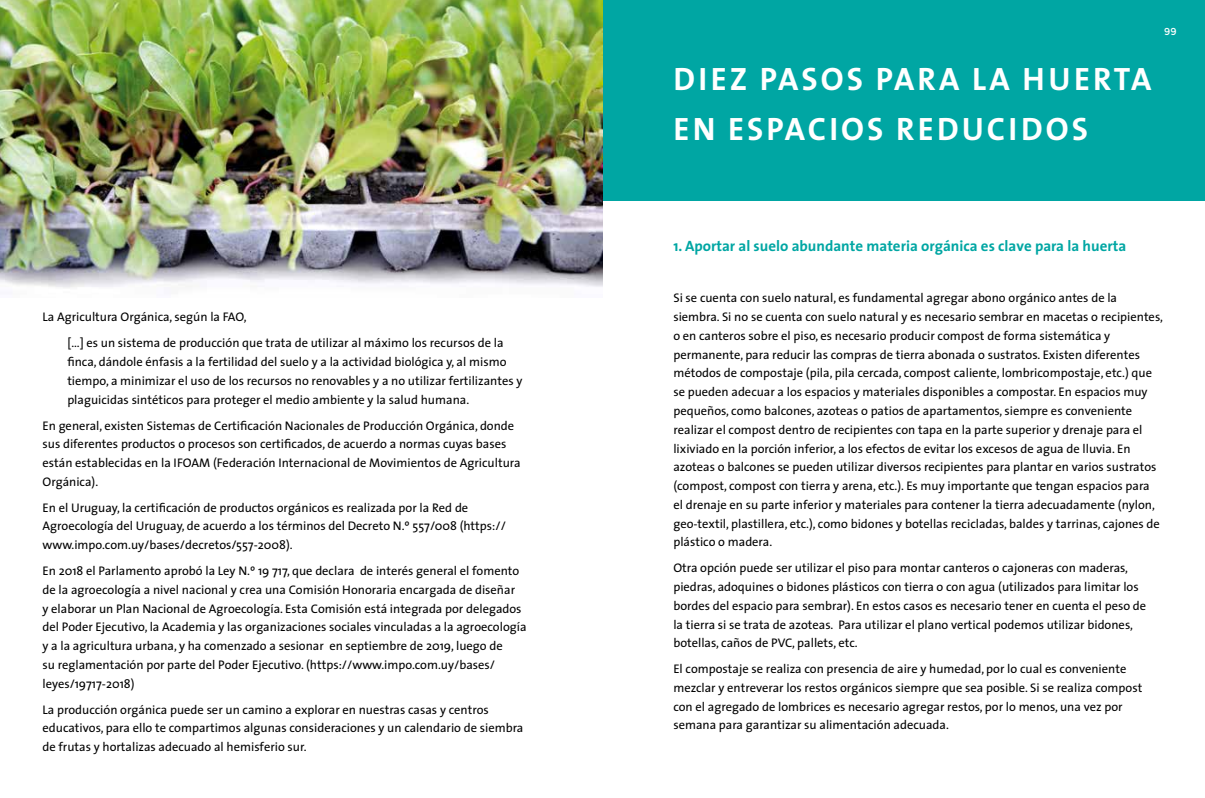
<style>
.page{position:relative;width:1205px;height:798px;background:#fff}
.page>*{position:absolute;margin:0;border:0;box-sizing:border-box;transform-origin:0 0}
.t1{font:700 32.5px/50px "The Sans";letter-spacing:.095em;color:#fff}
.t2{font:700 15px "The Sans";color:#00a6a3}
.t3{font:12.5px/18.8px "The Sans";color:#000}
.t4{font:10px "Montserrat";color:#fff}
</style>
<div class="page">
<div style="left:602px;top:0;width:603px;height:200px;background:#00a6a3"></div>
<img style="left:0;top:0;width:602px;height:288px">
<p class="t3" style="left:67px;top:304px;width:438px;line-height:25.9px;text-indent:-25px">La Agricultura Orgánica, según la FAO,<br>[…] es un sistema de producción que trata de utilizar al máximo los recursos de la</p>
<p class="t3" style="left:67px;top:352px;width:457px">finca, dándole énfasis a la fertilidad del suelo y a la actividad biológica y, al mismo tiempo, a minimizar el uso de los recursos no renovables y a no utilizar fertilizantes y plaguicidas sintéticos para proteger el medio ambiente y la salud humana.</p>
<p class="t3" style="left:43px;top:415px;width:479px">En general, existen Sistemas de Certificación Nacionales de Producción Orgánica, donde sus diferentes productos o procesos son certificados, de acuerdo a normas cuyas bases están establecidas en la IFOAM (Federación Internacional de Movimientos de Agricultura Orgánica).</p>
<p class="t3" style="left:43px;top:497px;width:465px">En el Uruguay, la certificación de productos orgánicos es realizada por la Red de<br>Agroecología del Uruguay, de acuerdo a los términos del Decreto N.º 557/008 (https:// www.impo.com.uy/bases/decretos/557-2008).</p>
<p class="t3" style="left:43px;top:561px;width:485px">En 2018 el Parlamento aprobó la Ley N.º 19 717, que declara de interés general el fomento de la agroecología a nivel nacional y crea una Comisión Honoraria encargada de diseñar<br>y elaborar un Plan Nacional de Agroecología. Esta Comisión está integrada por delegados del Poder Ejecutivo, la Academia y las organizaciones sociales vinculadas a la agroecología y a la agricultura urbana, y ha comenzado a sesionar en septiembre de 2019, luego de<br>su reglamentación por parte del Poder Ejecutivo. (https://www.impo.com.uy/bases/ leyes/19717-2018)</p>
<p class="t3" style="left:43px;top:699px;width:482px">La producción orgánica puede ser un camino a explorar en nuestras casas y centros educativos, para ello te compartimos algunas consideraciones y un calendario de siembra de frutas y hortalizas adecuado al hemisferio sur.</p>
<h1 class="t1" style="left:673px;top:53px;width:479px">DIEZ PASOS PARA LA HU ERTA<br>EN ESPACIOS REDUCIDOS</h1>
<p class="t4" style="left:1164px;top:26px;width:14px">99</p>
<p class="t2" style="left:673px;top:233px;width:454px">1. Aportar al suelo abundante materia orgánica es clave para la huerta</p>
<p class="t3" style="left:673px;top:288px;width:491px">Si se cuenta con suelo natural, es fundamental agregar abono orgánico antes de la siembra. Si no se cuenta con suelo natural y es necesario sembrar en macetas o recipientes, o en canteros sobre el piso, es necesario producir compost de forma sistemática y permanente, para reducir las compras de tierra abonada o sustratos. Existen diferentes métodos de compostaje (pila, pila cercada, compost caliente, lombricompostaje, etc.) que se pueden adecuar a los espacios y materiales disponibles a compostar. En espacios muy pequeños, como balcones, azoteas o patios de apartamentos, siempre es conveniente realizar el compost dentro de recipientes con tapa en la parte superior y drenaje para el lixiviado en la porción inferior, a los efectos de evitar los excesos de agua de lluvia. En azoteas o balcones se pueden utilizar diversos recipientes para plantar en varios sustratos (compost, compost con tierra y arena, etc.). Es muy importante que tengan espacios para<br>el drenaje en su parte inferior y materiales para contener la tierra adecuadamente (nylon, geo-textil, plastillera, etc.), como bidones y botellas recicladas, baldes y tarrinas, cajones de plástico o madera.</p>
<p class="t3" style="left:673px;top:558px;width:474px">Otra opción puede ser utilizar el piso para montar canteros o cajoneras con maderas, piedras, adoquines o bidones plásticos con tierra o con agua (utilizados para limitar los bordes del espacio para sembrar). En estos casos es necesario tener en cuenta el peso de la tierra si se trata de azoteas. Para utilizar el plano vertical podemos utilizar bidones, botellas, caños de PVC, pallets, etc.</p>
<p class="t3" style="left:673px;top:659px;width:470px">El compostaje se realiza con presencia de aire y humedad, por lo cual es conveniente mezclar y entreverar los restos orgánicos siempre que sea posible. Si se realiza compost con el agregado de lombrices es necesario agregar restos, por lo menos, una vez por semana para garantizar su alimentación adecuada.</p>
</div>
